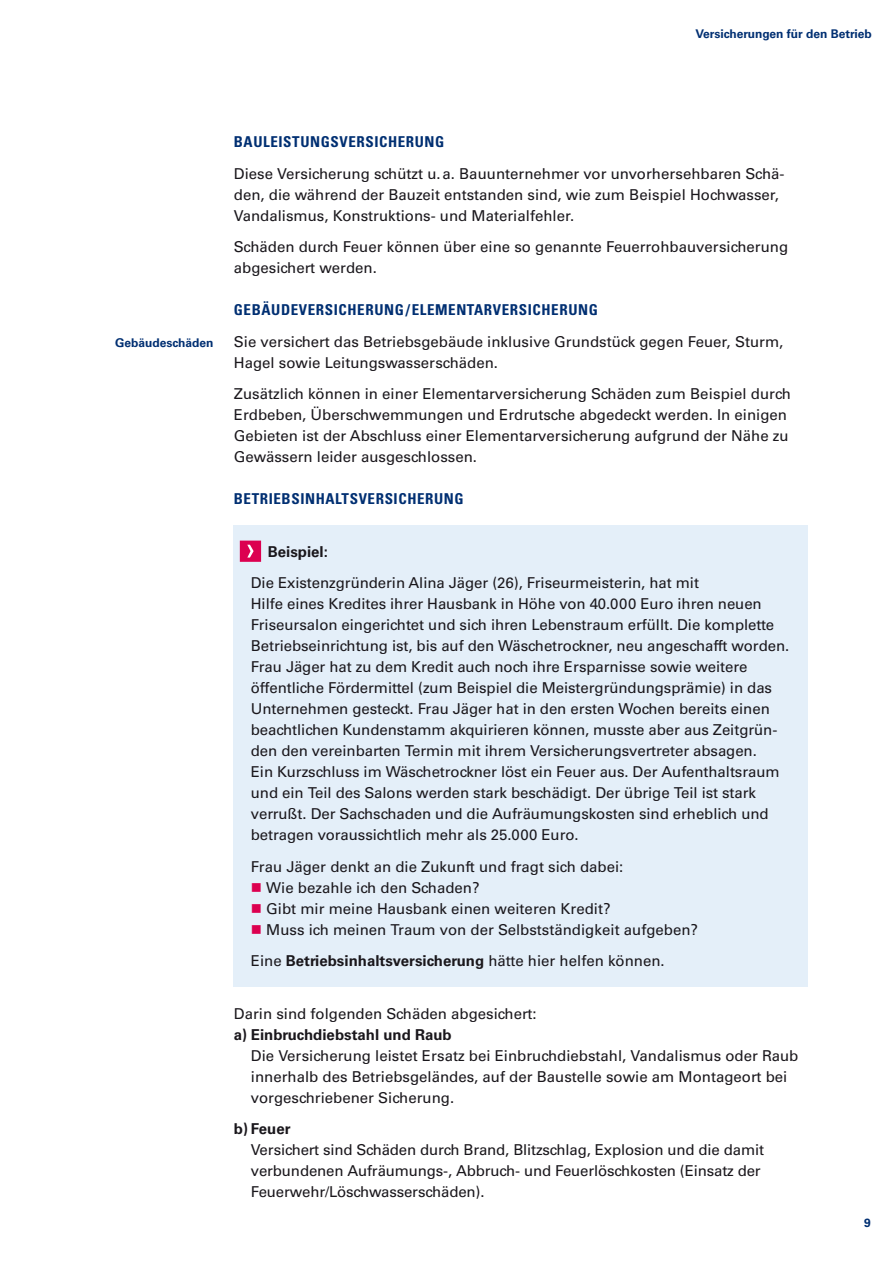
<style>
.page{position:relative;width:893px;height:1263px;background:#fff}
.page>*{position:absolute;margin:0;border:0;box-sizing:border-box;transform-origin:0 0}
.Fließtext_schwarz{font:15px/21px "Univers LT Std";color:#1a171c}
.Kasten_2__Hierarchie{font:15px/21px "Univers LT Std";letter-spacing:-.005em;color:#1a171c}
._3__Hierarchie_Versa{font:700 condensed 15px "Univers LT Std";letter-spacing:.04em;color:#002f72}
.Kasten_2__Hierarchie-2{font:700 15px "Univers LT Std";color:#1a171c}
.Fließtext_schwarz-2{font:700 condensed 15px "Univers LT Std";letter-spacing:.04em;color:#002f72}
.Kasten_1__Hierarchie{font:700 15px "Univers LT Std";color:#1a171c}
.Magnialspalte_Blau_l{font:700 12px "Univers LT Std";color:#002f72}
.s1{color:#dc0050}
.s2{font-weight:400}
.s3{font-weight:700}
</style>
<div class="page">
<div style="left:234px;top:525px;width:574px;height:462px;background:#e4eff9"></div>
<svg style="left:240px;top:541px;width:21px;height:21px"></svg>
<p class="Magnialspalte_Blau_l" style="left:696px;top:27px;width:178px">Versicherungen für den Betrieb</p>
<p class="Magnialspalte_Blau_l" style="left:115px;top:336px;width:100px">Gebäudeschäden</p>
<p class="_3__Hierarchie_Versa" style="left:234px;top:133px;width:212px">BAULEISTUNGSVERSICHERUNG</p>
<p class="Fließtext_schwarz" style="left:234px;top:163px;width:552px">Diese Versicherung schützt u. a. Bauunternehmer vor unvorhersehbaren Schä&shy;den, die während der Bauzeit entstanden sind, wie zum Beispiel Hochwasser,<br>Vandalismus, Konstruktions- und Materialfehler.</p>
<p class="Fließtext_schwarz" style="left:234px;top:237px;width:556px">Schäden durch Feuer können über eine so genannte Feuerrohbauversicherung abgesichert werden.</p>
<p class="_3__Hierarchie_Versa" style="left:234px;top:301px;width:365px">GEBÄUDEVERSICHERUNG/ELEMENTARVERSICHERUNG</p>
<p class="Fließtext_schwarz" style="left:234px;top:331px;width:551px">Sie versichert das Betriebsgebäude inklusive Grundstück gegen Feuer, Sturm,<br>Hagel sowie Leitungswasserschäden.</p>
<p class="Fließtext_schwarz" style="left:234px;top:384px;width:559px">Zusätzlich können in einer Elementarversicherung Schäden zum Beispiel durch Erdbeben, Überschwemmungen und Erdrutsche abgedeckt werden. In einigen Gebieten ist der Abschluss einer Elementarversicherung aufgrund der Nähe zu Gewässern leider ausgeschlossen.</p>
<p class="Fließtext_schwarz-2" style="left:234px;top:490px;width:231px">BETRIEBSINHALTSVERSICHERUNG</p>
<p class="Kasten_1__Hierarchie" style="left:268px;top:543px;width:62px">Beispiel:</p>
<p class="Kasten_2__Hierarchie" style="left:251px;top:573px;width:537px">Die Existenzgründerin Alina Jäger (26), Friseurmeisterin, hat mit<br>Hilfe eines Kredites ihrer Hausbank in Höhe von 40.000 Euro ihren neuen Friseursalon eingerichtet und sich ihren Lebenstraum erfüllt. Die komplette Betriebseinrichtung ist, bis auf den Wäschetrockner, neu angeschafft worden.<br>Frau Jäger hat zu dem Kredit auch noch ihre Ersparnisse sowie weitere öffentliche Fördermittel (zum Beispiel die Meistergründungsprämie) in das Unternehmen gesteckt. Frau Jäger hat in den ersten Wochen bereits einen beachtlichen Kundenstamm akquirieren können, musste aber aus Zeitgrün&shy;den den vereinbarten Termin mit ihrem Versicherungsvertreter absagen.<br>Ein Kurzschluss im Wäschetrockner löst ein Feuer aus. Der Aufenthaltsraum und ein Teil des Salons werden stark beschädigt. Der übrige Teil ist stark verrußt. Der Sachschaden und die Aufräumungskosten sind erheblich und betragen voraussichtlich mehr als 25.000 Euro.</p>
<p class="Kasten_2__Hierarchie" style="left:251px;top:856px;width:374px">Frau Jäger denkt an die Zukunft und fragt sich dabei:</p>
<p class="Kasten_2__Hierarchie" style="left:251px;top:877px;width:230px"><span class="s1">■</span> Wie bezahle ich den Schaden?</p>
<p class="Kasten_2__Hierarchie" style="left:251px;top:898px;width:361px"><span class="s1">■</span> Gibt mir meine Hausbank einen weiteren Kredit?</p>
<p class="Kasten_2__Hierarchie" style="left:251px;top:919px;width:449px"><span class="s1">■</span> Muss ich meinen Traum von der Selbstständigkeit aufgeben?</p>
<p class="Kasten_2__Hierarchie-2" style="left:251px;top:952px;width:413px"><span class="s2">Eine</span> Betriebsinhaltsversicherung <span class="s2">hätte hier helfen können.</span></p>
<p class="Fließtext_schwarz" style="left:234px;top:1003px;width:304px">Darin sind folgenden Schäden abgesichert:</p>
<p class="Fließtext_schwarz" style="left:251px;top:1024px;width:549px;text-indent:-17px"><span class="s3">a) Einbruchdiebstahl und Raub<br></span>Die Versicherung leistet Ersatz bei Einbruchdiebstahl, Vandalismus oder Raub innerhalb des Betriebsgeländes, auf der Baustelle sowie am Montageort bei vorgeschriebener Sicherung.</p>
<p class="Fließtext_schwarz" style="left:251px;top:1119px;width:515px;text-indent:-17px"><span class="s3">b) Feuer<br></span>Versichert sind Schäden durch Brand, Blitzschlag, Explosion und die damit verbundenen Aufräumungs-, Abbruch- und Feuerlöschkosten (Einsatz der Feuerwehr/Löschwasserschäden).</p>
<p class="Magnialspalte_Blau_l" style="left:864px;top:1216px;width:8px">9</p>
</div>
